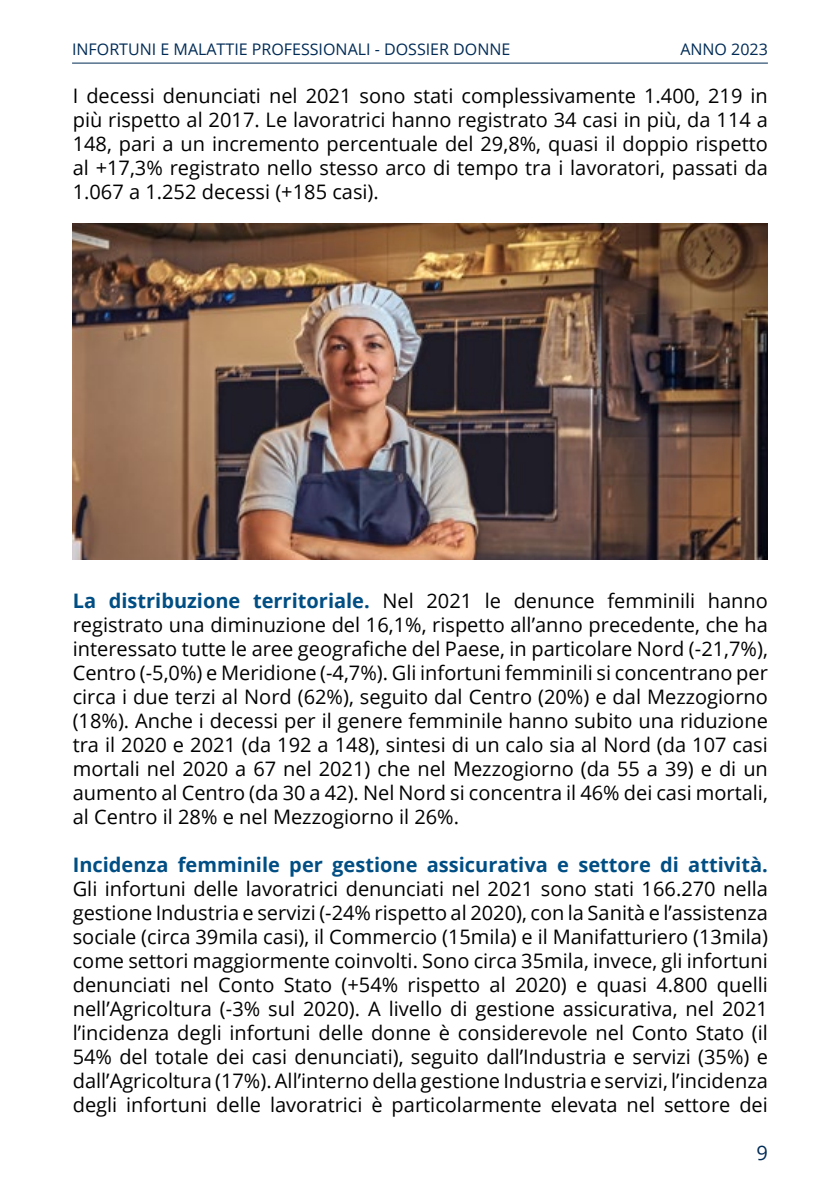
<style>
.page{position:relative;width:840px;height:1191px;background:#fff}
.page>*{position:absolute;margin:0;border:0;box-sizing:border-box;transform-origin:0 0}
.t1{font:20px/24px "Open Sans";color:#000;text-align:justify}
.t2{font:700 20px "Open Sans";color:#004e84}
.t3{font:20px "Open Sans";color:#002b56}
.t4{font:16px "Open Sans";color:#002b56}
.s1{font-weight:700;color:#004e84}
</style>
<div class="page">
<hr style="left:72px;top:63px;width:695px;height:1px;background:#002b56">
<img style="left:72px;top:223px;width:695px;height:336px">
<p class="t4" style="left:72px;top:38px;width:439px">INFORTUNI E MALATTIE PROFESSIONALI - DOSSIER DONNE</p>
<p class="t4" style="left:680px;top:38px;width:89px">ANNO 2023</p>
<p class="t1" style="left:73px;top:84px;width:696px">I decessi denunciati nel 2021 sono stati complessivamente 1.400, 219 in più rispetto al 2017. Le lavoratrici hanno registrato 34 casi in più, da 114 a 148, pari a un incremento percentuale del 29,8%, quasi il doppio rispetto al +17,3% registrato nello stesso arco di tempo tra i lavoratori, passati da 1.067 a 1.252 decessi (+185 casi).</p>
<p class="t1" style="left:73px;top:588px;width:696px"><span class="s1">La distribuzione territoriale.</span> Nel 2021 le denunce femminili hanno registrato una diminuzione del 16,1%, rispetto all’anno precedente, che ha interessato tutte le aree geografiche del Paese, in particolare Nord (-21,7%), Centro (-5,0%) e Meridione (-4,7%). Gli infortuni femminili si concentrano per circa i due terzi al Nord (62%), seguito dal Centro (20%) e dal Mezzogiorno (18%). Anche i decessi per il genere femminile hanno subito una riduzione tra il 2020 e 2021 (da 192 a 148), sintesi di un calo sia al Nord (da 107 casi mortali nel 2020 a 67 nel 2021) che nel Mezzogiorno (da 55 a 39) e di un aumento al Centro (da 30 a 42). Nel Nord si concentra il 46% dei casi mortali, al Centro il 28% e nel Mezzogiorno il 26%.</p>
<p class="t2" style="left:73px;top:850px;width:696px">Incidenza femminile per gestione assicurativa e settore di attività.</p>
<p class="t1" style="left:73px;top:876px;width:696px">Gli infortuni delle lavoratrici denunciati nel 2021 sono stati 166.270 nella gestione Industria e servizi (-24% rispetto al 2020), con la Sanità e l’assistenza sociale (circa 39mila casi), il Commercio (15mila) e il Manifatturiero (13mila) come settori maggiormente coinvolti. Sono circa 35mila, invece, gli infortuni denunciati nel Conto Stato (+54% rispetto al 2020) e quasi 4.800 quelli nell’Agricoltura (-3% sul 2020). A livello di gestione assicurativa, nel 2021 l’incidenza degli infortuni delle donne è considerevole nel Conto Stato (il 54% del totale dei casi denunciati), seguito dall’Industria e servizi (35%) e dall’Agricoltura (17%). All’interno della gestione Industria e servizi, l’incidenza degli infortuni delle lavoratrici è particolarmente elevata nel settore dei</p>
<p class="t3" style="left:756px;top:1138px;width:13px">9</p>
</div>
